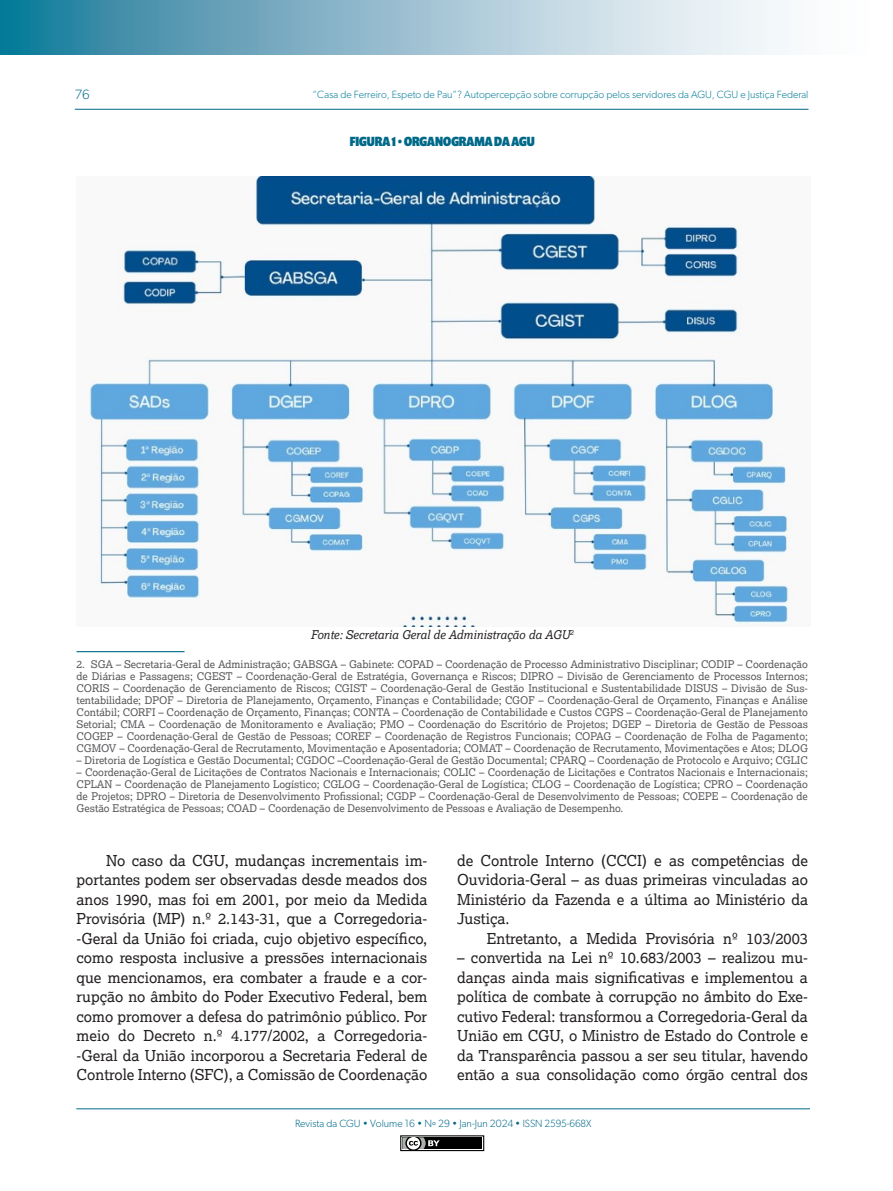
<style>
.page{position:relative;width:893px;height:1191px;background:#fff}
.page>*{position:absolute;margin:0;border:0;box-sizing:border-box;transform-origin:0 0}
.TEXTO_DUAS_COLUNAS{font:15px/19.5px "Lexia";color:#231f20;text-align:justify}
.TITULO_TABELA_E_GRAFICO{font:900 13.5px "Prenton RP Cond";color:#006988;scale:.93 1}
.t1{font:300 13.5px "Gibson";color:#006988}
.FONTE_DE_DADOS_TABELA_E_GRAFICO{font:italic 12px "Lexia";color:#231f20}
.NOTA_DE_RODAPÉ{font:10.5px/12px "Lexia";color:#57585a;text-align:justify}
.t2{font:300 10.5px "Gibson";color:#087d9a}
.t3{font:300 10.5px "Gibson";color:#006988}
</style>
<div class="page">
<svg style="left:0;top:0;width:781px;height:54px;background:#91bccd"></svg>
<hr style="left:75px;top:109px;width:733px;height:1px;background:#006988">
<hr style="left:76px;top:1108px;width:734px;height:1px;background:#006988">
<div style="left:400px;top:1135px;width:84px;height:16px;border:1px solid #000"></div>
<div style="left:402px;top:1137px;width:80px;height:12px;background:#000"></div>
<svg style="left:402px;top:1137px;width:38px;height:12px"></svg>
<hr style="left:77px;top:651px;width:108px;height:1px;background:#006988">
<img style="left:89px;top:176px;width:708px;height:450px">
<p class="t1" style="left:75px;top:86px;width:16px">76</p>
<p class="t2" style="left:313px;top:88px;width:497px">“Casa de Ferreiro, Espeto de Pau”? Autopercepção sobre corrupção pelos servidores da AGU, CGU e Justiça Federal</p>
<p class="TITULO_TABELA_E_GRAFICO" style="left:350px;top:133px;width:201px">FIGURA 1 • ORGANOGRAMA DA AGU</p>
<p class="FONTE_DE_DADOS_TABELA_E_GRAFICO" style="left:311px;top:627px;width:265px">Fonte: Secretaria Geral de Administração da AGU<sup>2</sup></p>
<p class="NOTA_DE_RODAPÉ" style="left:77px;top:658px;width:733px">2. SGA – Secretaria-Geral de Administração; GABSGA – Gabinete: COPAD – Coordenação de Processo Administrativo Disciplinar; CODIP – Coordenação de Diárias e Passagens; CGEST – Coordenação-Geral de Estratégia, Governança e Riscos; DIPRO – Divisão de Gerenciamento de Processos Internos; CORIS – Coordenação de Gerenciamento de Riscos; CGIST – Coordenação-Geral de Gestão Institucional e Sustentabilidade DISUS – Divisão de Sus&shy;tentabilidade; DPOF – Diretoria de Planejamento, Orçamento, Finanças e Contabilidade; CGOF – Coordenação-Geral de Orçamento, Finanças e Análise Contábil; CORFI – Coordenação de Orçamento, Finanças; CONTA – Coordenação de Contabilidade e Custos CGPS – Coordenação-Geral de Planejamento Setorial; CMA – Coordenação de Monitoramento e Avaliação; PMO – Coordenação do Escritório de Projetos; DGEP – Diretoria de Gestão de Pessoas COGEP – Coordenação-Geral de Gestão de Pessoas; COREF – Coordenação de Registros Funcionais; COPAG – Coordenação de Folha de Pagamento; CGMOV – Coordenação-Geral de Recrutamento, Movimentação e Aposentadoria; COMAT – Coordenação de Recrutamento, Movimentações e Atos; DLOG</p>
<p class="NOTA_DE_RODAPÉ" style="left:77px;top:754px;width:733px">– Diretoria de Logística e Gestão Documental; CGDOC –Coordenação-Geral de Gestão Documental; CPARQ – Coordenação de Protocolo e Arquivo; CGLIC</p>
<p class="NOTA_DE_RODAPÉ" style="left:77px;top:766px;width:733px">– Coordenação-Geral de Licitações de Contratos Nacionais e Internacionais; COLIC – Coordenação de Licitações e Contratos Nacionais e Internacionais; CPLAN – Coordenação de Planejamento Logístico; CGLOG – Coordenação-Geral de Logística; CLOG – Coordenação de Logística; CPRO – Coordenação de Projetos; DPRO – Diretoria de Desenvolvimento Profissional; CGDP – Coordenação-Geral de Desenvolvimento de Pessoas; COEPE – Coordenação de Gestão Estratégica de Pessoas; COAD – Coordenação de Desenvolvimento de Pessoas e Avaliação de Desempenho.</p>
<p class="TEXTO_DUAS_COLUNAS" style="left:77px;top:850px;width:352px;text-indent:30px">No caso da CGU, mudanças incrementais im&shy;portantes podem ser observadas desde meados dos anos 1990, mas foi em 2001, por meio da Medida Provisória (MP) n.º 2.143-31, que a Corregedoria--Geral da União foi criada, cujo objetivo específico, como resposta inclusive a pressões internacionais que mencionamos, era combater a fraude e a cor&shy;rupção no âmbito do Poder Executivo Federal, bem como promover a defesa do patrimônio público. Por meio do Decreto n.º 4.177/2002, a Corregedoria--Geral da União incorporou a Secretaria Federal de Controle Interno (SFC), a Comissão de Coordenação</p>
<p class="TEXTO_DUAS_COLUNAS" style="left:457px;top:850px;width:352px">de Controle Interno (CCCI) e as competências de Ouvidoria-Geral – as duas primeiras vinculadas ao Ministério da Fazenda e a última ao Ministério da Justiça.</p>
<p class="TEXTO_DUAS_COLUNAS" style="left:487px;top:928px;width:323px">Entretanto, a Medida Provisória nº 103/2003</p>
<p class="TEXTO_DUAS_COLUNAS" style="left:457px;top:947px;width:352px">– convertida na Lei nº 10.683/2003 – realizou mu&shy;danças ainda mais significativas e implementou a política de combate à corrupção no âmbito do Exe&shy;cutivo Federal: transformou a Corregedoria-Geral da União em CGU, o Ministro de Estado do Controle e da Transparência passou a ser seu titular, havendo então a sua consolidação como órgão central dos</p>
<p class="t3" style="left:295px;top:1116px;width:298px">Revista da CGU • Volume 16 • Nº 29 • Jan-Jun 2024 • ISSN 2595-668X</p>
</div>
